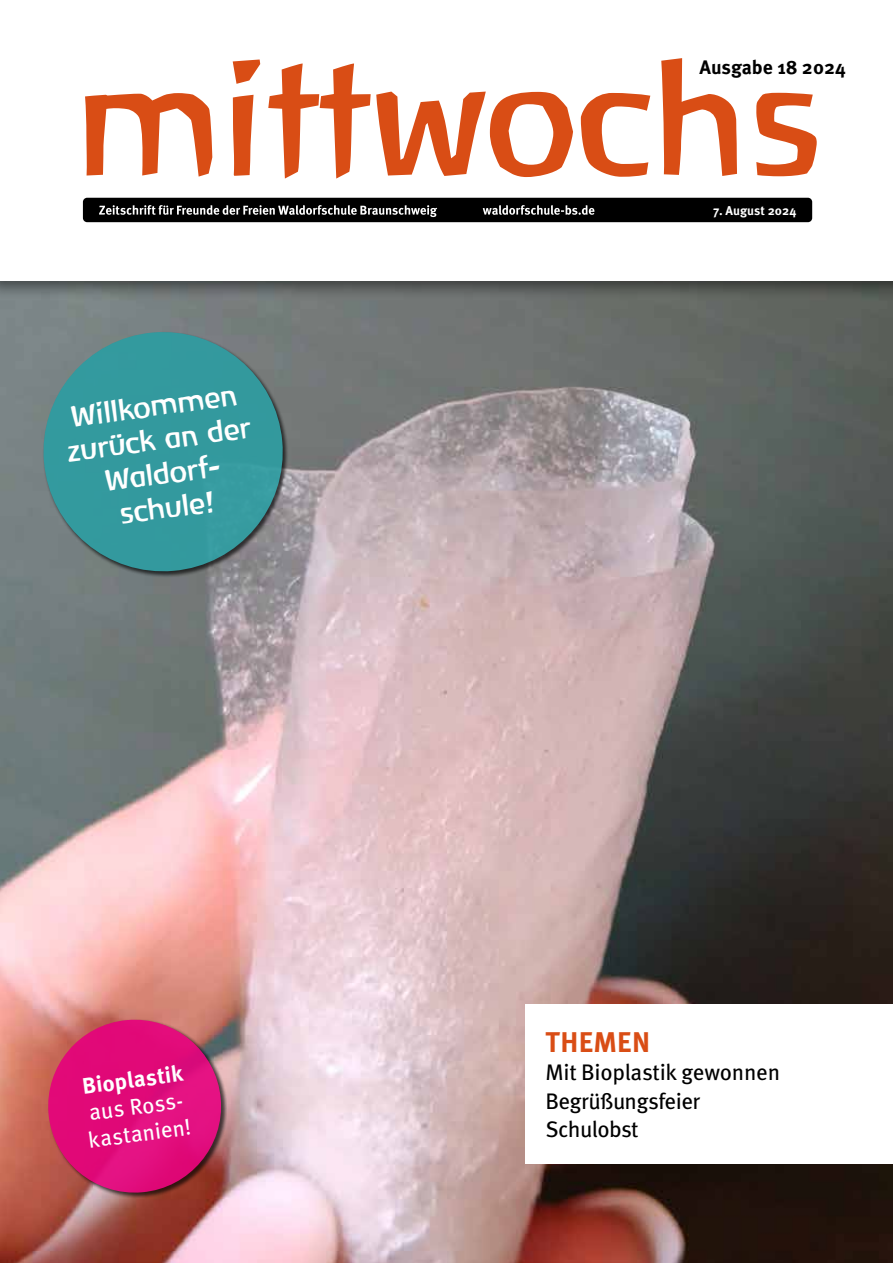
<style>
.page{position:relative;width:893px;height:1263px;background:#fff}
.page>*{position:absolute;margin:0;border:0;box-sizing:border-box;transform-origin:0 0}
.t1{font:28.5px/34px "Baar Antropos Aidfont";color:#fff;text-align:center}
.t2{font:700 28.5px "Meta Hebrew";letter-spacing:.01em;color:#d94d15}
.t3{font:22.5px/28.5px "Meta Hebrew";letter-spacing:-.025em;color:#000}
.t4{font:22.5px/27px "Meta Hebrew";color:#fff}
.t5{font:700 22.5px "Meta Hebrew";color:#fff}
.t6{font:700 19.5px "Meta Hebrew";color:#000}
.t7{font:700 12.75px "Meta Hebrew";color:#fff}
</style>
<div class="page">
<img style="left:0;top:301px;width:893px;height:962px">
<div style="left:0;top:0;width:893px;height:301px;background:#000;opacity:.5"></div>
<div style="left:0;top:0;width:893px;height:281px;background:#fff"></div>
<div style="left:83px;top:198px;width:729px;height:24px;background:#000;border-radius:4px"></div>
<svg style="left:85px;top:58px;width:732px;height:121px"></svg>
<svg style="left:99px;top:205px;width:495px;height:12px"></svg>
<div style="left:525px;top:1004px;width:368px;height:160px;background:#fff"></div>
<svg style="left:38px;top:327px;width:250px;height:250px;background:#469195"></svg>
<div style="left:47px;top:1019px;width:180px;height:180px;background:#000;opacity:.75"></div>
<svg style="left:44px;top:1016px;width:181px;height:180px;background:#d12370"></svg>
<p class="t1" style="left:61px;top:400px;width:186px;rotate:-7deg">Willkommen zurück an der<br>Waldorf&shy;schule!</p>
<p class="t5" style="left:80px;top:1073px;width:103px;rotate:-8deg">Bioplastik</p>
<p class="t4" style="left:83px;top:1101px;width:105px;rotate:-8deg">aus Ross&shy;kastanien!</p>
<p class="t6" style="left:699px;top:55px;width:148px">Ausgabe 18 2024</p>
<p class="t7" style="left:713px;top:202px;width:85px">7. August 2024</p>
<p class="t2" style="left:545px;top:1024px;width:106px">THEMEN</p>
<p class="t3" style="left:545px;top:1059px;width:236px">Mit Bioplastik gewonnen<br>Begrüßungsfeier<br>Schulobst</p>
</div>
